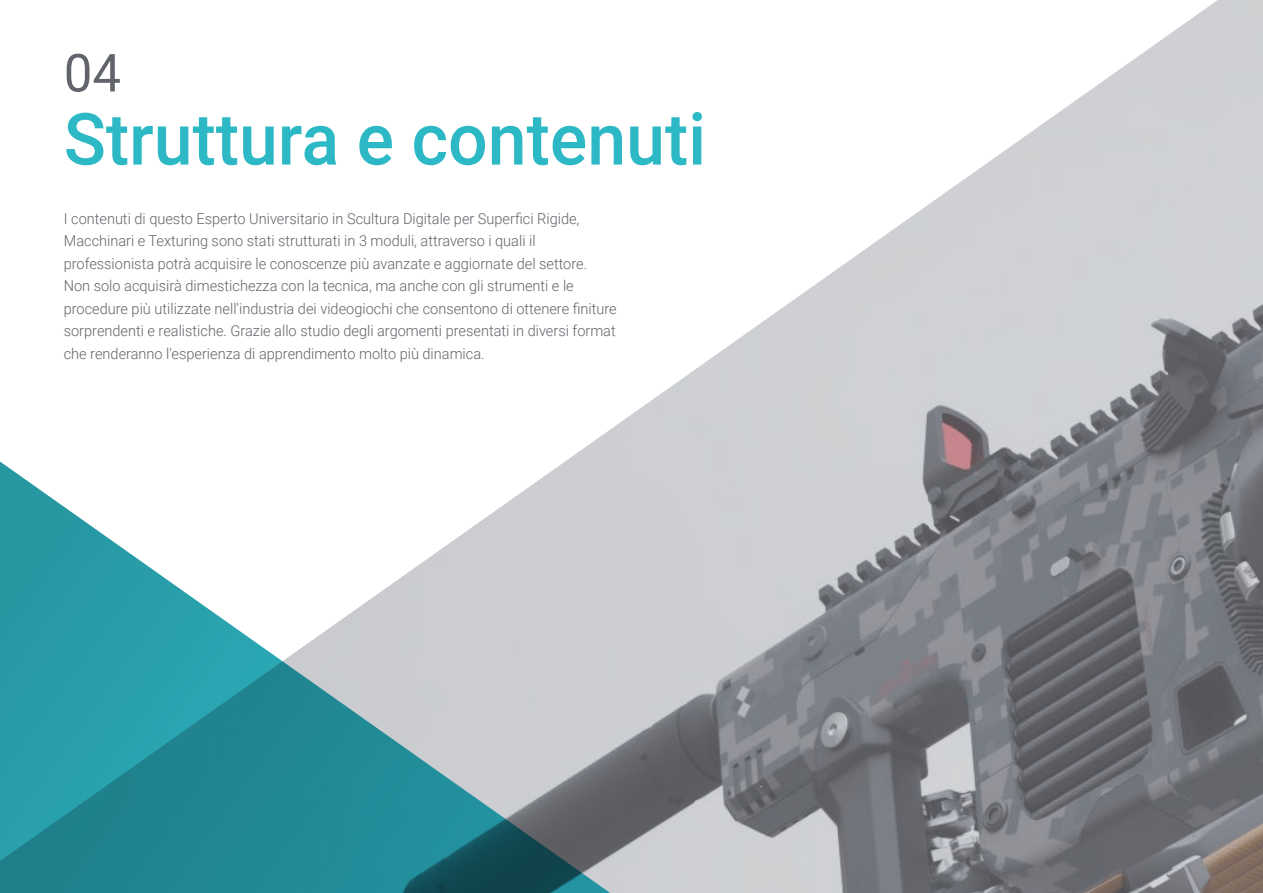
<style>
.page{position:relative;width:1263px;height:893px;background:#fff}
.page>*{position:absolute;margin:0;border:0;box-sizing:border-box;transform-origin:0 0}
.t1{font:500 72px "Roboto";color:#2db8c5}
.t2{font:52.5px "Roboto";color:#61646a}
.t3{font:300 15px/22.5px "Roboto";color:#61646a}
</style>
<div class="page">
<img style="left:587px;top:0;width:676px;height:893px">
<svg style="left:0;top:446px;width:640px;height:447px"></svg>
<h2 class="t2" style="left:64px;top:36px;width:59px">04</h2>
<h1 class="t1" style="left:64px;top:89px;width:644px">Struttura e contenuti</h1>
<p class="t3" style="left:64px;top:207px;width:554px">I contenuti di questo Esperto Universitario in Scultura Digitale per Superfici Rigide, Macchinari e Texturing sono stati strutturati in 3 moduli, attraverso i quali il professionista potrà acquisire le conoscenze più avanzate e aggiornate del settore.<br>Non solo acquisirà dimestichezza con la tecnica, ma anche con gli strumenti e le procedure più utilizzate nell'industria dei videogiochi che consentono di ottenere finiture sorprendenti e realistiche. Grazie allo studio degli argomenti presentati in diversi format che renderanno l'esperienza di apprendimento molto più dinamica.</p>
</div>
